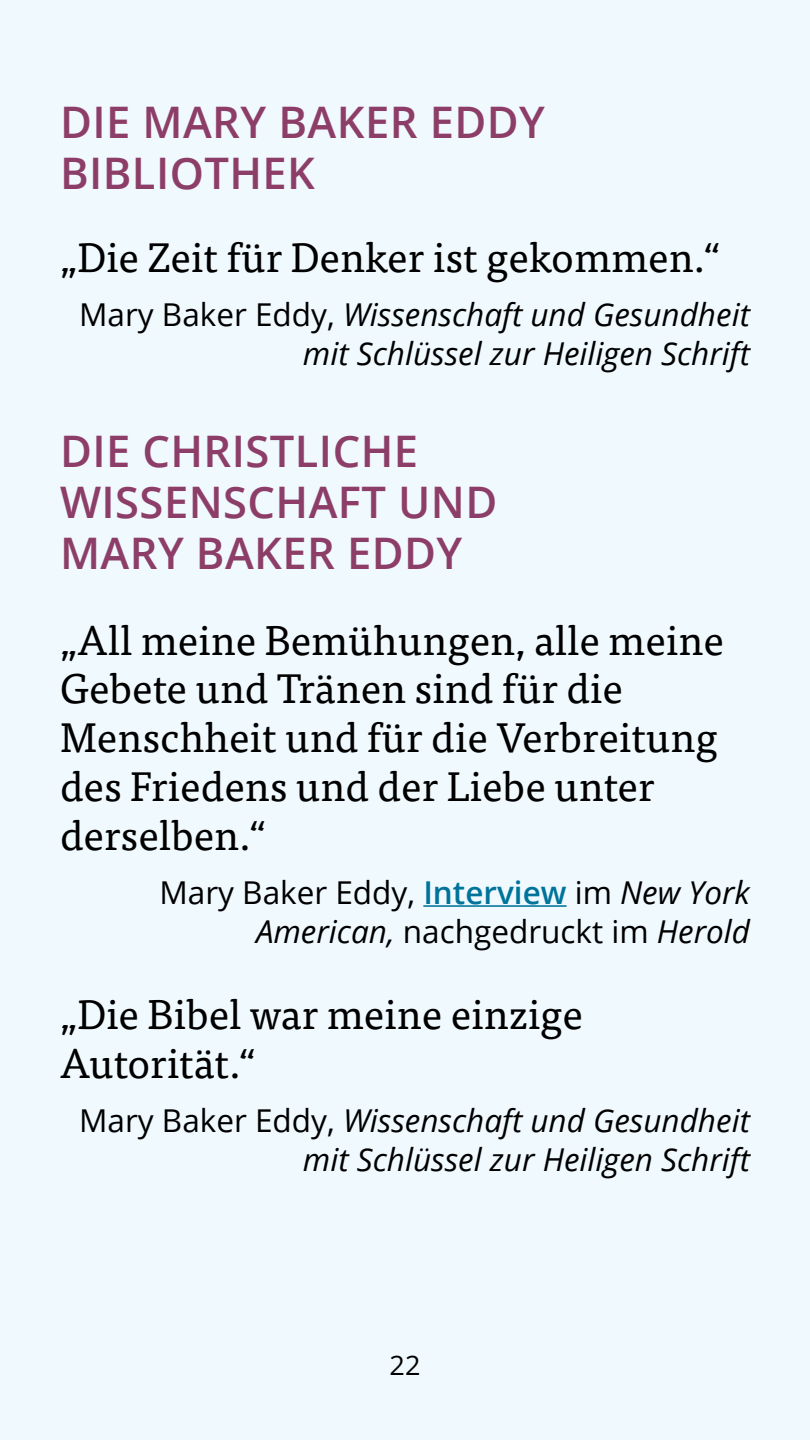
<style>
.page{position:relative;width:810px;height:1440px;background:#eff9fe}
.page>*{position:absolute;margin:0;border:0;box-sizing:border-box;transform-origin:0 0}
.t1{font:600 43.5px/51px "Open Sans";letter-spacing:.01em;color:#8d3e68}
.t2{font:41.25px/48.8px "Tisa Pro";color:#000}
.t3{font:italic 31.5px/39px "Open Sans";color:#000;text-align:right}
.t4{font:31.5px/39px "Open Sans";color:#000;text-align:right}
.t5{font:27px "Open Sans";color:#000}
.s1{font-style:normal}
.s2{font-weight:600;color:#00739a}
.s3{font-style:italic}
</style>
<div class="page">
<hr style="left:423px;top:905px;width:144px;height:2px;background:#00739a">
<p class="t1" style="left:60px;top:96px;width:486px">DIE MARY BAKER EDDY<br>BIBLIOTHEK</p>
<p class="t2" style="left:60px;top:231px;width:662px">„Die Zeit für Denker ist gekommen.“</p>
<p class="t3" style="left:79px;top:294px;width:672px"><span class="s1">Mary Baker Eddy,</span> Wissenschaft und Gesundheit mit Schlüssel zur Heiligen Schrift</p>
<p class="t1" style="left:60px;top:425px;width:439px">DIE CHRISTLICHE<br>WISSENSCHAFT UND<br>MARY BAKER EDDY</p>
<p class="t2" style="left:60px;top:613px;width:665px">„All meine Bemühungen, alle meine<br>Gebete und Tränen sind für die<br>Menschheit und für die Verbreitung des Friedens und der Liebe unter derselben.“</p>
<p class="t4" style="left:159px;top:872px;width:592px">Mary Baker Eddy, <span class="s2">Interview</span> im <span class="s3">New York<br>American,</span> nachgedruckt im <span class="s3">Herold</span></p>
<p class="t2" style="left:60px;top:988px;width:525px">„Die Bibel war meine einzige<br>Autorität.“</p>
<p class="t3" style="left:79px;top:1100px;width:672px"><span class="s1">Mary Baker Eddy,</span> Wissenschaft und Gesundheit mit Schlüssel zur Heiligen Schrift</p>
<p class="t5" style="left:390px;top:1347px;width:32px">22</p>
</div>
